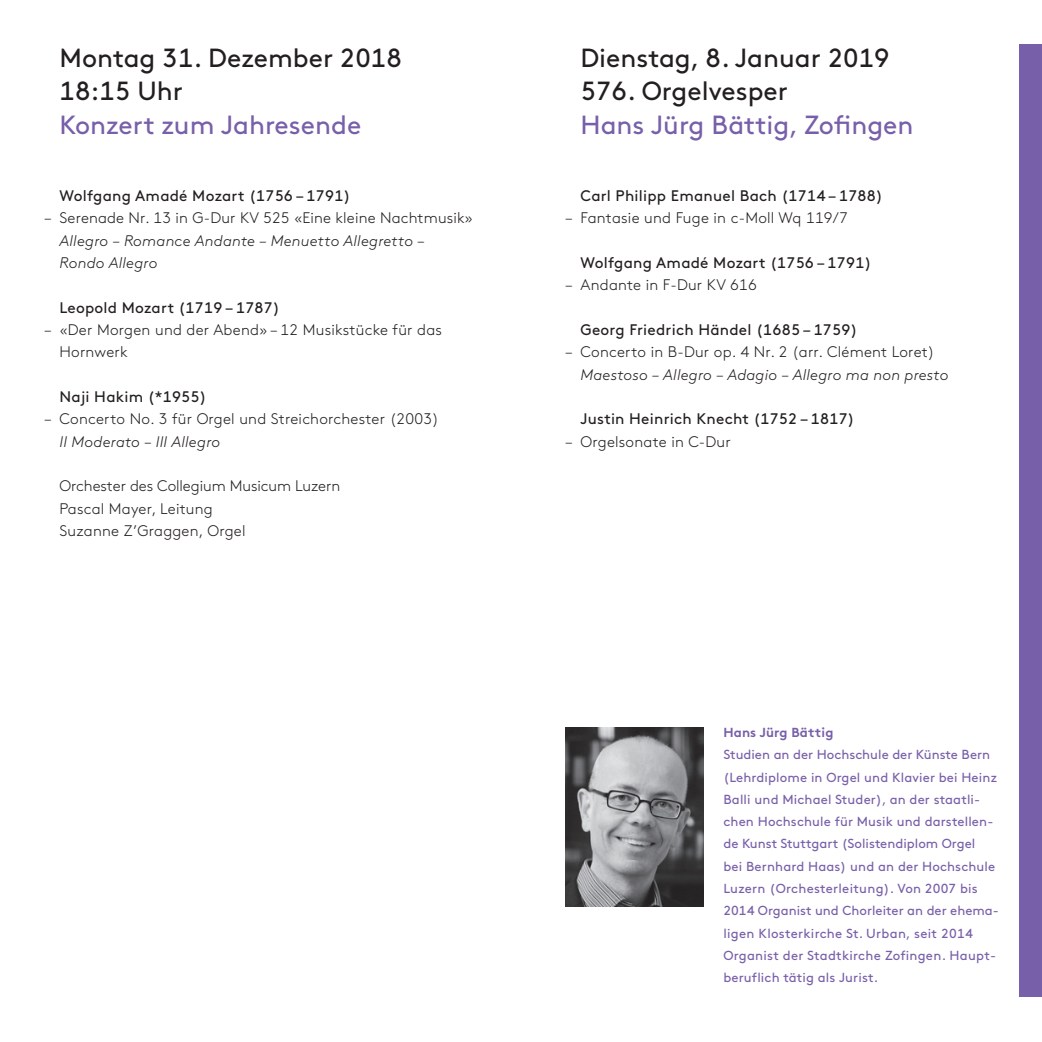
<style>
.page{position:relative;width:1042px;height:1042px;background:#fff}
.page>*{position:absolute;margin:0;border:0;box-sizing:border-box;transform-origin:0 0}
.t1{font:26.25px/33.4px "Brown Pro";color:#231f20}
.t2{font:26.25px "Brown Pro";color:#785fa9}
.t3{font:300 15.4px/22.4px "Brown Pro";letter-spacing:.015em;color:#231f20}
.t4{font:15.4px "Brown Pro";letter-spacing:.015em;color:#231f20}
.t5{font:italic 300 15.4px/22.4px "Brown Pro";letter-spacing:.015em;color:#231f20}
.t6{font:13.12px/22.4px "Brown Pro";letter-spacing:.01em;color:#785fa9}
.t7{font:700 13.12px "Brown Pro";letter-spacing:.01em;color:#785fa9}
</style>
<div class="page">
<div style="left:1019px;top:45px;width:23px;height:952px;background:#785fa9"></div>
<img style="left:566px;top:727px;width:137px;height:179px">
<h1 class="t1" style="left:60px;top:39px;width:344px">Montag 31. Dezember 2018<br>18:15 Uhr</h1>
<h1 class="t2" style="left:60px;top:105px;width:303px">Konzert zum Jahresende</h1>
<p class="t4" style="left:60px;top:184px;width:292px">Wolfgang Amadé Mozart (1756 – 1791)</p>
<p class="t3" style="left:60px;top:206px;width:415px">Serenade Nr. 13 in G-Dur KV 525 «Eine kleine Nachtmusik»</p>
<p class="t5" style="left:60px;top:228px;width:366px">Allegro – Romance Andante – Menuetto Allegretto –<br>Rondo Allegro</p>
<p class="t4" style="left:60px;top:295px;width:222px">Leopold Mozart (1719 – 1787)</p>
<p class="t3" style="left:60px;top:317px;width:384px">«Der Morgen und der Abend» – 12 Musikstücke für das<br>Hornwerk</p>
<p class="t4" style="left:60px;top:385px;width:149px">Naji Hakim (*1955)</p>
<p class="t3" style="left:60px;top:407px;width:381px">Concerto No. 3 für Orgel und Streichorchester (2003)</p>
<p class="t5" style="left:60px;top:429px;width:162px">II Moderato – III Allegro</p>
<p class="t3" style="left:60px;top:474px;width:282px">Orchester des Collegium Musicum Luzern<br>Pascal Mayer, Leitung<br>Suzanne Z’Graggen, Orgel</p>
<p class="t3" style="left:45px;top:206px;width:8px">–</p>
<p class="t3" style="left:45px;top:317px;width:8px">–</p>
<p class="t3" style="left:45px;top:407px;width:8px">–</p>
<h1 class="t1" style="left:580px;top:39px;width:311px">Dienstag, 8. Januar 2019<br>576. Orgelvesper</h1>
<h1 class="t2" style="left:580px;top:105px;width:335px">Hans Jürg Bättig, Zofingen</h1>
<p class="t3" style="left:566px;top:206px;width:8px">–</p>
<p class="t3" style="left:566px;top:273px;width:8px">–</p>
<p class="t3" style="left:566px;top:340px;width:8px">–</p>
<p class="t3" style="left:566px;top:429px;width:8px">–</p>
<p class="t4" style="left:580px;top:184px;width:304px">Carl Philipp Emanuel Bach (1714 – 1788)</p>
<p class="t3" style="left:580px;top:206px;width:269px">Fantasie und Fuge in c-Moll Wq 119/7</p>
<p class="t4" style="left:580px;top:251px;width:292px">Wolfgang Amadé Mozart (1756 – 1791)</p>
<p class="t3" style="left:580px;top:273px;width:178px">Andante in F-Dur KV 616</p>
<p class="t4" style="left:580px;top:318px;width:278px">Georg Friedrich Händel (1685 – 1759)</p>
<p class="t3" style="left:580px;top:340px;width:356px">Concerto in B-Dur op. 4 Nr. 2 (arr. Clément Loret)</p>
<p class="t5" style="left:580px;top:362px;width:369px">Maestoso – Allegro – Adagio – Allegro ma non presto</p>
<p class="t4" style="left:580px;top:407px;width:276px">Justin Heinrich Knecht (1752 – 1817)</p>
<p class="t3" style="left:580px;top:429px;width:152px">Orgelsonate in C-Dur</p>
<p class="t7" style="left:723px;top:721px;width:111px">Hans Jürg Bättig</p>
<p class="t6" style="left:723px;top:742px;width:277px">Studien an der Hochschule der Künste Bern (Lehrdiplome in Orgel und Klavier bei Heinz Balli und Michael Studer), an der staatli&shy;chen Hochschule für Musik und darstellen&shy;de Kunst Stuttgart (Solistendiplom Orgel<br>bei Bernhard Haas) und an der Hochschule Luzern (Orchesterleitung). Von 2007 bis 2014 Organist und Chorleiter an der ehema&shy;ligen Klosterkirche St. Urban, seit 2014<br>Organist der Stadtkirche Zofingen. Haupt&shy;beruflich tätig als Jurist.</p>
</div>
